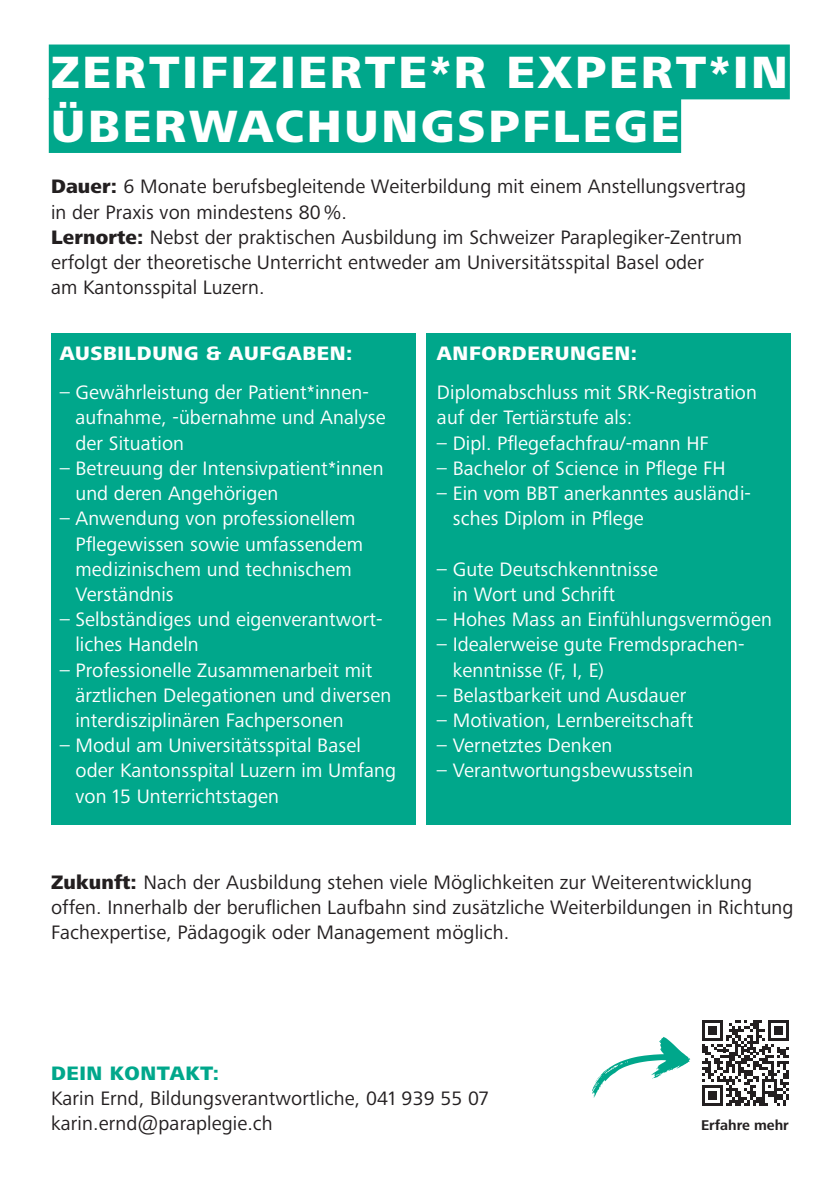
<style>
.page{position:relative;width:840px;height:1191px;background:#fff}
.page>*{position:absolute;margin:0;border:0;box-sizing:border-box;transform-origin:0 0}
.t1{font:800 46.8px/53.6px "Frutiger Next Pro";letter-spacing:.06em;color:#fff}
.t2{font:20.2px/25.2px "Frutiger Next Pro";letter-spacing:.005em;color:#fff}
.t3{font:20.2px/25.2px "Frutiger Next Pro";letter-spacing:.005em;color:#231f20}
.t4{font:800 20.2px "Frutiger Next Pro";letter-spacing:.03em;color:#fff}
.t5{font:800 20.2px "Frutiger Next Pro";letter-spacing:.03em;color:#00a78b}
.t6{font:700 14.6px "Frutiger Next Pro";color:#231f20}
.s1{font-weight:800}
</style>
<div class="page">
<div style="left:49px;top:45px;width:740px;height:54px;background:#00a78b"></div>
<div style="left:49px;top:98px;width:631px;height:55px;background:#00a78b"></div>
<div style="left:51px;top:333px;width:364px;height:492px;background:#00a78b"></div>
<div style="left:426px;top:333px;width:364px;height:492px;background:#00a78b"></div>
<svg style="left:702px;top:1020px;width:86px;height:86px"></svg>
<svg style="left:592px;top:1037px;width:98px;height:60px"></svg>
<h1 class="t1" style="left:51px;top:46px;width:738px">ZERTIFIZIERTE*R EXPERT*IN<br>ÜBERWACHUNGSPFLEGE</h1>
<p class="t3" style="left:51px;top:174px;width:696px"><span class="s1">Dauer:</span> 6 Monate berufsbegleitende Weiterbildung mit einem Anstellungsvertrag in der Praxis von mindestens 80%.<br><span class="s1">Lernorte:</span> Nebst der praktischen Ausbildung im Schweizer Paraplegiker-Zentrum erfolgt der theoretische Unterricht entweder am Universitätsspital Basel oder<br>am Kantonsspital Luzern.</p>
<p class="t4" style="left:60px;top:342px;width:294px">AUSBILDUNG &amp; AUFGABEN:</p>
<p class="t2" style="left:75px;top:380px;width:311px;text-indent:-16px">– Gewährleistung der Patient*innen&shy;aufnahme, -übernahme und Analyse der Situation</p>
<p class="t2" style="left:75px;top:455px;width:309px;text-indent:-16px">– Betreuung der Intensivpatient*innen und deren Angehörigen</p>
<p class="t2" style="left:75px;top:506px;width:289px;text-indent:-16px">– Anwendung von professionellem<br>Pflegewissen sowie umfassendem medizinischem und technischem<br>Verständnis</p>
<p class="t2" style="left:75px;top:607px;width:308px;text-indent:-16px">– Selbständiges und eigenverantwort&shy;liches Handeln</p>
<p class="t2" style="left:75px;top:657px;width:317px;text-indent:-16px">– Professionelle Zusammenarbeit mit ärztlichen Delegationen und diversen interdisziplinären Fachpersonen</p>
<p class="t2" style="left:75px;top:733px;width:322px;text-indent:-16px">– Modul am Universitätsspital Basel oder Kantonsspital Luzern im Umfang von 15 Unterrichtstagen</p>
<p class="t4" style="left:436px;top:342px;width:201px">ANFORDERUNGEN:</p>
<p class="t2" style="left:436px;top:380px;width:321px">Diplomabschluss mit SRK-Registration auf der Tertiärstufe als:</p>
<p class="t2" style="left:436px;top:430px;width:273px">– Dipl. Pflegefachfrau/-mann HF</p>
<p class="t2" style="left:436px;top:455px;width:290px">– Bachelor of Science in Pflege FH</p>
<p class="t2" style="left:452px;top:481px;width:299px;text-indent:-16px">– Ein vom BBT anerkanntes ausländi&shy;sches Diplom in Pflege</p>
<p class="t2" style="left:452px;top:556px;width:207px;text-indent:-16px">– Gute Deutschkenntnisse in Wort und Schrift</p>
<p class="t2" style="left:436px;top:607px;width:336px">– Hohes Mass an Einfühlungsvermögen</p>
<p class="t2" style="left:452px;top:632px;width:293px;text-indent:-16px">– Idealerweise gute Fremdsprachen&shy;kenntnisse (F, I, E)</p>
<p class="t2" style="left:436px;top:682px;width:251px">– Belastbarkeit und Ausdauer</p>
<p class="t2" style="left:436px;top:707px;width:258px">– Motivation, Lernbereitschaft</p>
<p class="t2" style="left:436px;top:733px;width:177px">– Vernetztes Denken</p>
<p class="t2" style="left:436px;top:758px;width:258px">– Verantwortungsbewusstsein</p>
<p class="t3" style="left:51px;top:869px;width:743px"><span class="s1">Zukunft:</span> Nach der Ausbildung stehen viele Möglichkeiten zur Weiterentwicklung offen. Innerhalb der beruflichen Laufbahn sind zusätzliche Weiterbildungen in Richtung<br>Fachexpertise, Pädagogik oder Management möglich.</p>
<p class="t5" style="left:51px;top:1061px;width:169px">DEIN KONTAKT:</p>
<p class="t3" style="left:51px;top:1085px;width:438px">Karin Ernd, Bildungsverantwortliche, 041 939 55 07 karin.ernd@paraplegie.ch</p>
<p class="t6" style="left:700px;top:1117px;width:89px">Erfahre mehr</p>
</div>
